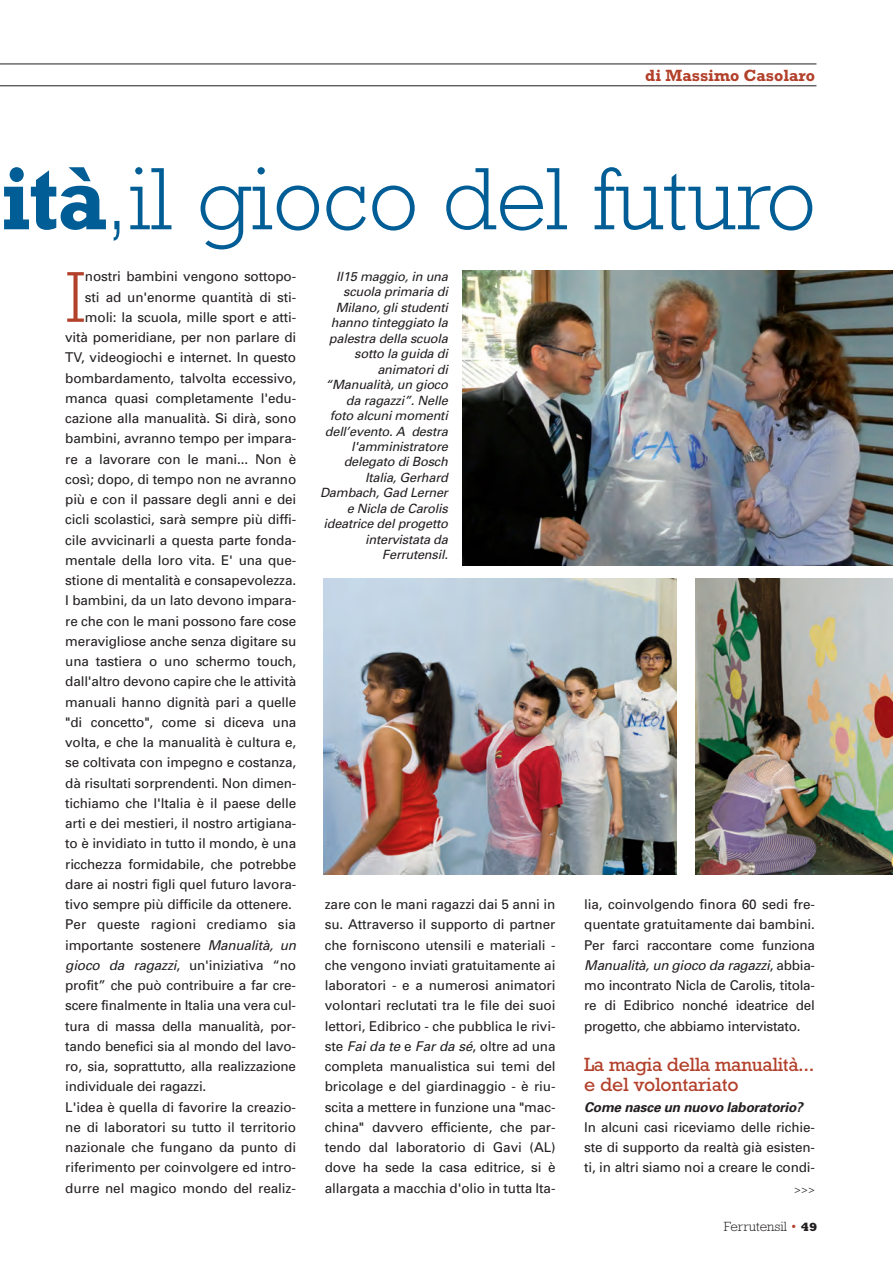
<style>
.page{position:relative;width:893px;height:1263px;background:#fff}
.page>*{position:absolute;margin:0;border:0;box-sizing:border-box;transform-origin:0 0}
.t1{font:300 90px "Rockwell";color:#005d95}
.t2{font:300 73.2px "Rockwell";color:#b2402a}
.t3{font:19.5px/20.2px "Rockwell Std";letter-spacing:-.02em;color:#b2402a}
.t4{font:700 16.5px "Rockwell";color:#b2402a}
.t5{font:13.5px/20.2px "Univers";letter-spacing:-.01em;color:#231f20;text-align:justify}
.t6{font:300 13.5px "Rockwell";color:#231f20}
.t7{font:italic 12.75px/15.5px "Univers";letter-spacing:-.015em;color:#231f20;text-align:right}
.t8{font:300 10.5px "Univers";color:#231f20}
.s1{font-weight:700}
.s2{font-style:italic}
.s3{font-weight:700;font-style:italic}
.s4{color:#b2402a}
.s5{font-weight:800;font-size:12px}
</style>
<div class="page">
<hr style="left:0;top:64px;width:816px;height:1px;background:#231f20">
<hr style="left:0;top:86px;width:816px;height:1px;background:#231f20">
<img style="left:462px;top:270px;width:431px;height:296px">
<img style="left:695px;top:578px;width:198px;height:296px">
<img style="left:323px;top:578px;width:353px;height:296px">
<p class="t4" style="left:645px;top:70px;width:171px">di Massimo Casolaro</p>
<p class="t1" style="left:0;top:168px;width:817px"><span class="s1">ità</span>,il gioco del futuro</p>
<p class="t7" style="left:320px;top:270px;width:129px">Il15 maggio, in una scuola primaria di<br>Milano, gli studenti hanno tinteggiato la palestra della scuola sotto la guida di animatori di “Manualità, un gioco da ragazzi”. Nelle foto alcuni momenti dell’evento. A destra l'amministratore delegato di Bosch<br>Italia, Gerhard<br>Dambach, Gad Lerner e Nicla de Carolis ideatrice del progetto intervistata da<br>Ferrutensil.</p>
<p class="t2" style="left:65px;top:272px;width:22px">I</p>
<p class="t5" style="left:85px;top:268px;width:213px">nostri bambini vengono sottopo-</p>
<p class="t5" style="left:85px;top:288px;width:213px">sti ad un'enorme quantità di sti-</p>
<p class="t5" style="left:85px;top:308px;width:213px">moli: la scuola, mille sport e atti-</p>
<p class="t5" style="left:65px;top:328px;width:232px">vità pomeridiane, per non parlare di</p>
<p class="t5" style="left:65px;top:349px;width:232px">TV, videogiochi e internet. In questo</p>
<p class="t5" style="left:65px;top:369px;width:232px">bombardamento, talvolta eccessivo,</p>
<p class="t5" style="left:65px;top:389px;width:232px">manca quasi completamente l'edu-</p>
<p class="t5" style="left:65px;top:409px;width:232px">cazione alla manualità. Si dirà, sono</p>
<p class="t5" style="left:65px;top:430px;width:232px">bambini, avranno tempo per impara-</p>
<p class="t5" style="left:65px;top:450px;width:232px">re a lavorare con le mani... Non è</p>
<p class="t5" style="left:65px;top:470px;width:232px">così; dopo, di tempo non ne avranno</p>
<p class="t5" style="left:65px;top:490px;width:232px">più e con il passare degli anni e dei</p>
<p class="t5" style="left:65px;top:511px;width:232px">cicli scolastici, sarà sempre più diffi-</p>
<p class="t5" style="left:65px;top:531px;width:232px">cile avvicinarli a questa parte fonda-</p>
<p class="t5" style="left:65px;top:551px;width:232px">mentale della loro vita. E' una que-</p>
<p class="t5" style="left:65px;top:571px;width:232px">stione di mentalità e consapevolezza.</p>
<p class="t5" style="left:65px;top:592px;width:232px">I bambini, da un lato devono impara-</p>
<p class="t5" style="left:65px;top:612px;width:232px">re che con le mani possono fare cose</p>
<p class="t5" style="left:65px;top:632px;width:232px">meravigliose anche senza digitare su</p>
<p class="t5" style="left:65px;top:652px;width:232px">una tastiera o uno schermo touch,</p>
<p class="t5" style="left:65px;top:673px;width:232px">dall'altro devono capire che le attività</p>
<p class="t5" style="left:65px;top:693px;width:232px">manuali hanno dignità pari a quelle</p>
<p class="t5" style="left:65px;top:713px;width:232px">"di concetto", come si diceva una</p>
<p class="t5" style="left:65px;top:733px;width:232px">volta, e che la manualità è cultura e,</p>
<p class="t5" style="left:65px;top:754px;width:232px">se coltivata con impegno e costanza,</p>
<p class="t5" style="left:65px;top:774px;width:232px">dà risultati sorprendenti. Non dimen-</p>
<p class="t5" style="left:65px;top:794px;width:232px">tichiamo che l'Italia è il paese delle</p>
<p class="t5" style="left:65px;top:814px;width:232px">arti e dei mestieri, il nostro artigiana-</p>
<p class="t5" style="left:65px;top:835px;width:232px">to è invidiato in tutto il mondo, è una</p>
<p class="t5" style="left:65px;top:855px;width:232px">ricchezza formidabile, che potrebbe</p>
<p class="t5" style="left:65px;top:875px;width:232px">dare ai nostri figli quel futuro lavora-</p>
<p class="t5" style="left:65px;top:895px;width:228px">tivo sempre più difficile da ottenere.</p>
<p class="t5" style="left:65px;top:916px;width:232px">Per queste ragioni crediamo sia</p>
<p class="t5" style="left:65px;top:936px;width:232px">importante sostenere <span class="s2">Manualità, un</span></p>
<p class="t5" style="left:65px;top:956px;width:232px"><span class="s2">gioco da ragazzi</span>, un'iniziativa “no</p>
<p class="t5" style="left:65px;top:976px;width:232px">profit” che può contribuire a far cre-</p>
<p class="t5" style="left:65px;top:997px;width:232px">scere finalmente in Italia una vera cul-</p>
<p class="t5" style="left:65px;top:1017px;width:232px">tura di massa della manualità, por-</p>
<p class="t5" style="left:65px;top:1037px;width:232px">tando benefici sia al mondo del lavo-</p>
<p class="t5" style="left:65px;top:1057px;width:232px">ro, sia, soprattutto, alla realizzazione</p>
<p class="t5" style="left:65px;top:1078px;width:143px">individuale dei ragazzi.</p>
<p class="t5" style="left:65px;top:1098px;width:232px">L'idea è quella di favorire la creazio-</p>
<p class="t5" style="left:65px;top:1118px;width:232px">ne di laboratori su tutto il territorio</p>
<p class="t5" style="left:65px;top:1138px;width:232px">nazionale che fungano da punto di</p>
<p class="t5" style="left:65px;top:1159px;width:232px">riferimento per coinvolgere ed intro-</p>
<p class="t5" style="left:65px;top:1179px;width:232px">durre nel magico mondo del realiz-</p>
<p class="t5" style="left:325px;top:895px;width:232px">zare con le mani ragazzi dai 5 anni in su. Attraverso il supporto di partner che forniscono utensili e materiali - che vengono inviati gratuitamente ai laboratori - e a numerosi animatori volontari reclutati tra le file dei suoi lettori, Edibrico - che pubblica le rivi&shy;ste <span class="s2">Fai da te</span> e <span class="s2">Far da sé</span>, oltre ad una completa manualistica sui temi del bricolage e del giardinaggio - è riu&shy;scita a mettere in funzione una "mac&shy;china" davvero efficiente, che par&shy;tendo dal laboratorio di Gavi (AL) dove ha sede la casa editrice, si è allargata a macchia d'olio in tutta Ita-</p>
<p class="t5" style="left:584px;top:895px;width:232px">lia, coinvolgendo finora 60 sedi fre&shy;quentate gratuitamente dai bambini.<br>Per farci raccontare come funziona <span class="s2">Manualità, un gioco da ragazzi</span>, abbia&shy;mo incontrato Nicla de Carolis, titola&shy;re di Edibrico nonché ideatrice del progetto, che abbiamo intervistato.</p>
<p class="t3" style="left:584px;top:1056px;width:232px">La magia della manualità... e del volontariato</p>
<p class="t5" style="left:584px;top:1098px;width:232px;text-align:left"><span class="s3">Come nasce un nuovo laboratorio?<br></span>In alcuni casi riceviamo delle richie&shy;ste di supporto da realtà già esisten&shy;ti, in altri siamo noi a creare le condi-</p>
<p class="t8" style="left:794px;top:1185px;width:22px">&gt;&gt;&gt;</p>
<p class="t6" style="left:724px;top:1222px;width:95px">Ferrutensil <span class="s4">•</span> <span class="s5">49</span></p>
</div>
